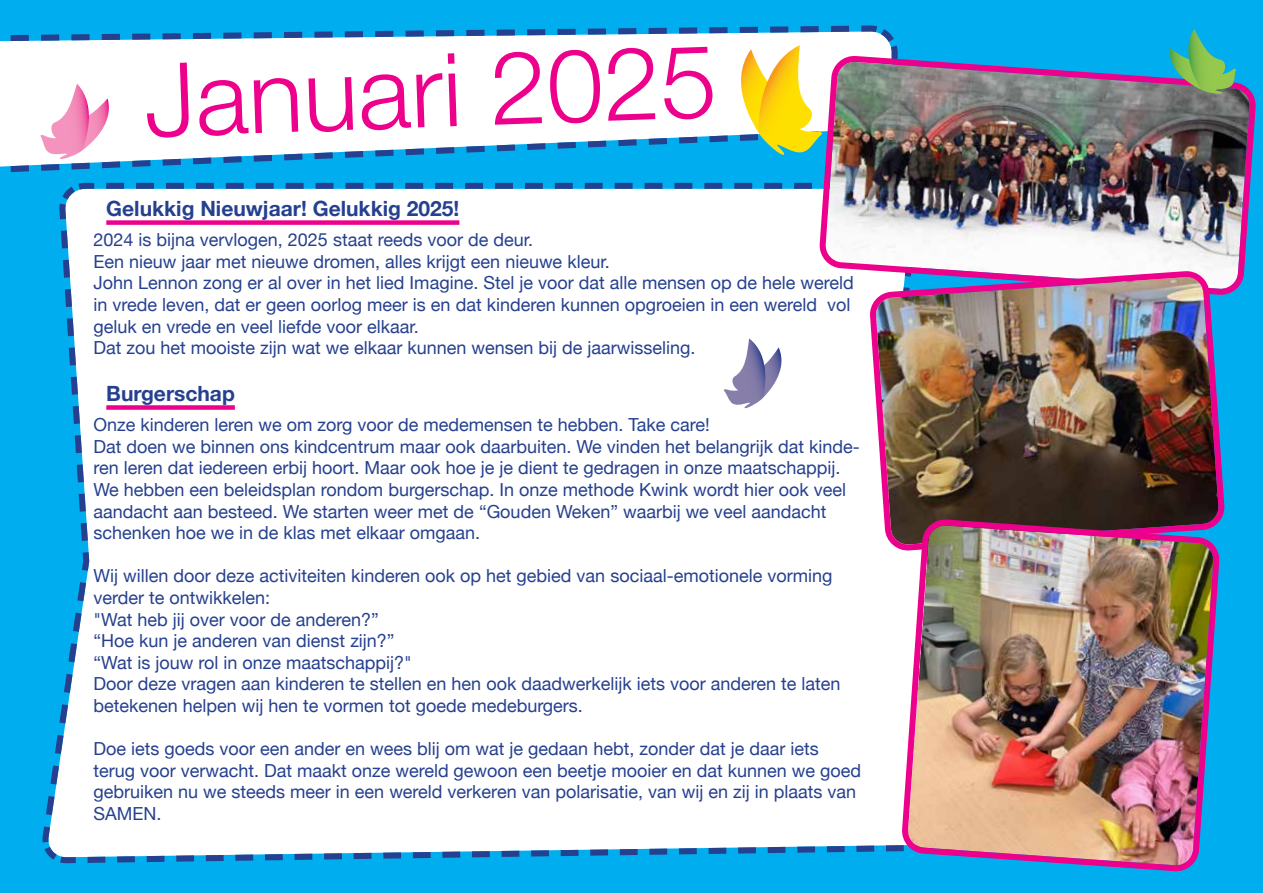
<style>
.page{position:relative;width:1263px;height:893px;background:#00aeef}
.page>*{position:absolute;margin:0;border:0;box-sizing:border-box;transform-origin:0 0}
.t1{font:300 102px "Helvetica Neue";color:#ec008c}
.t2{font:700 21px "Helvetica Neue";color:#25408f}
.t3{font:18px/21.6px "Helvetica Neue";color:#25408f}
</style>
<div class="page">
<div style="left:42px;top:182px;width:856px;height:682px;background:#fff"></div>
<img style="left:815px;top:53px;width:441px;height:246px">
<img style="left:872px;top:273px;width:350px;height:275px">
<img style="left:898px;top:516px;width:325px;height:356px">
<svg style="left:0;top:25px;width:861px;height:150px"></svg>
<div style="left:106px;top:220px;width:353px;height:5px;background:#ec008c"></div>
<div style="left:106px;top:405px;width:129px;height:5px;background:#ec008c"></div>
<svg style="left:1167px;top:29px;width:70px;height:67px"></svg>
<svg style="left:724px;top:338px;width:65px;height:72px;background:#c5c4d8"></svg>
<h1 class="t1" style="left:142px;top:18px;width:574px;rotate:-2deg">Januari 2025</h1>
<p class="t2" style="left:106px;top:192px;width:355px">Gelukkig Nieuwjaar! Gelukkig 2025!</p>
<p class="t3" style="left:94px;top:230px;width:762px">2024 is bijna vervlogen, 2025 staat reeds voor de deur.<br>Een nieuw jaar met nieuwe dromen, alles krijgt een nieuwe kleur.<br>John Lennon zong er al over in het lied Imagine. Stel je voor dat alle mensen op de hele wereld in vrede leven, dat er geen oorlog meer is en dat kinderen kunnen opgroeien in een wereld vol geluk en vrede en veel liefde voor elkaar.<br>Dat zou het mooiste zijn wat we elkaar kunnen wensen bij de jaarwisseling.</p>
<p class="t2" style="left:106px;top:377px;width:130px">Burgerschap</p>
<p class="t3" style="left:94px;top:415px;width:768px">Onze kinderen leren we om zorg voor de medemensen te hebben. Take care!<br>Dat doen we binnen ons kindcentrum maar ook daarbuiten. We vinden het belangrijk dat kinde&shy;ren leren dat iedereen erbij hoort. Maar ook hoe je je dient te gedragen in onze maatschappij.<br>We hebben een beleidsplan rondom burgerschap. In onze methode Kwink wordt hier ook veel aandacht aan besteed. We starten weer met de “Gouden Weken” waarbij we veel aandacht schenken hoe we in de klas met elkaar omgaan.</p>
<p class="t3" style="left:94px;top:566px;width:748px">Wij willen door deze activiteiten kinderen ook op het gebied van sociaal-emotionele vorming verder te ontwikkelen:<br>"Wat heb jij over voor de anderen?”<br>“Hoe kun je anderen van dienst zijn?”<br>“Wat is jouw rol in onze maatschappij?"<br>Door deze vragen aan kinderen te stellen en hen ook daadwerkelijk iets voor anderen te laten betekenen helpen wij hen te vormen tot goede medeburgers.</p>
<p class="t3" style="left:94px;top:739px;width:769px">Doe iets goeds voor een ander en wees blij om wat je gedaan hebt, zonder dat je daar iets terug voor verwacht. Dat maakt onze wereld gewoon een beetje mooier en dat kunnen we goed gebruiken nu we steeds meer in een wereld verkeren van polarisatie, van wij en zij in plaats van SAMEN.</p>
</div>
